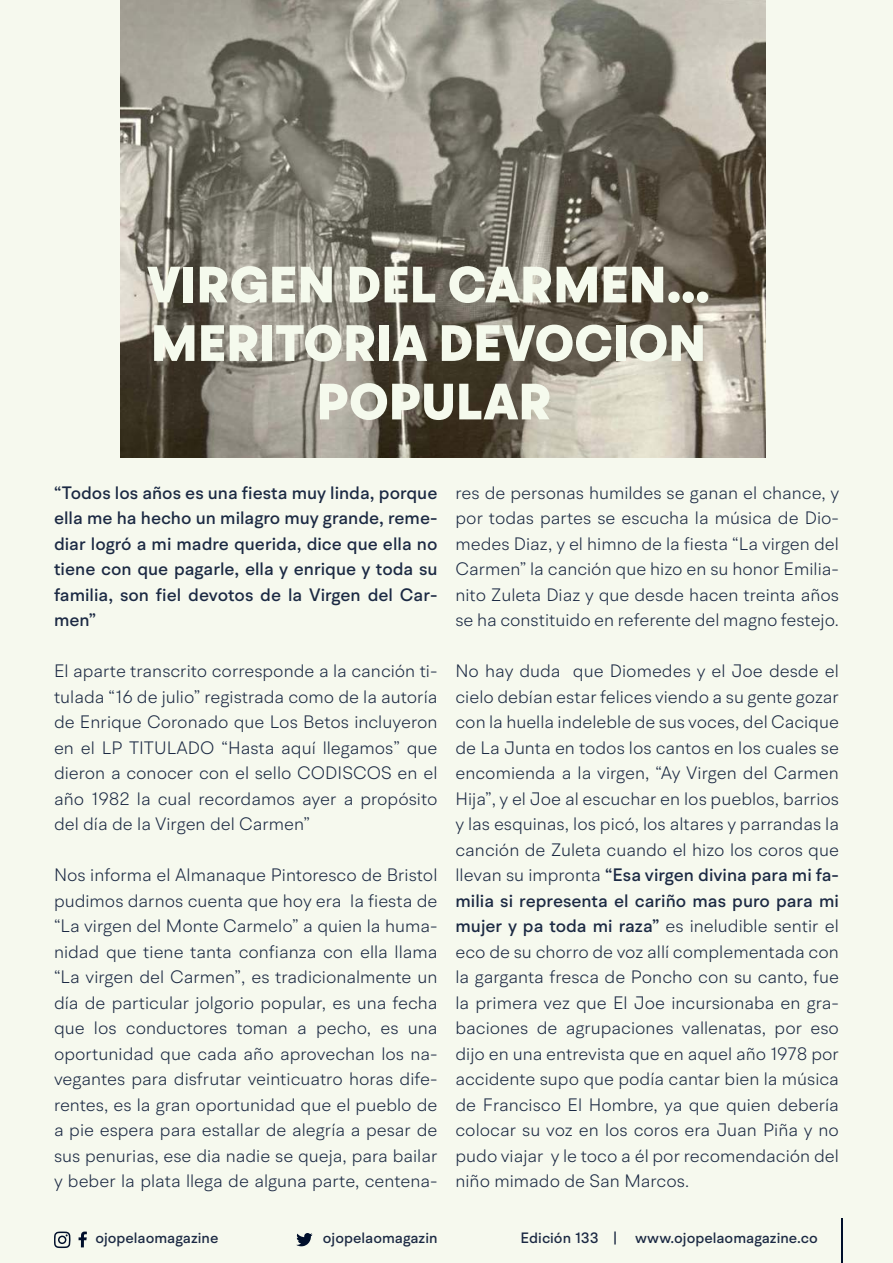
<style>
.page{position:relative;width:893px;height:1263px;background:#f6f9ee}
.page>*{position:absolute;margin:0;border:0;box-sizing:border-box;transform-origin:0 0}
.t1{font:900 51px/58.5px "BR Hendrix";color:#f5faed;text-align:center}
.t2{font:300 18px/25.5px "BR Hendrix";color:#1b2943;text-align:justify}
.t3{font:500 18px/25.5px "BR Hendrix";color:#1b2943;text-align:justify}
.t4{font:500 15px "BR Hendrix";color:#1b2943}
.s1{font-weight:500}
</style>
<div class="page">
<svg style="left:296px;top:1233px;width:17px;height:13px"></svg>
<svg style="left:79px;top:1231px;width:8px;height:16px"></svg>
<svg style="left:54px;top:1231px;width:17px;height:17px"></svg>
<hr style="left:841px;top:1219px;width:1px;height:44px;background:#000f2b">
<img style="left:120px;top:0;width:645px;height:458px">
<h1 class="t1" style="left:147px;top:257px;width:564px">VIRGEN DEL CARMEN…<br>MERITORIA DEVOCION<br>POPULAR</h1>
<p class="t3" style="left:54px;top:480px;width:385px">“Todos los años es una fiesta muy linda, porque ella me ha hecho un milagro muy grande, reme&shy;diar logró a mi madre querida, dice que ella no tiene con que pagarle, ella y enrique y toda su familia, son fiel devotos de la Virgen del Car&shy;men”</p>
<p class="t2" style="left:54px;top:658px;width:385px">El aparte transcrito corresponde a la canción ti&shy;tulada “16 de julio” registrada como de la autoría de Enrique Coronado que Los Betos incluyeron en el LP TITULADO “Hasta aquí llegamos” que dieron a conocer con el sello CODISCOS en el año 1982 la cual recordamos ayer a propósito del día de la Virgen del Carmen”</p>
<p class="t2" style="left:54px;top:862px;width:385px">Nos informa el Almanaque Pintoresco de Bristol pudimos darnos cuenta que hoy era la fiesta de “La virgen del Monte Carmelo” a quien la huma&shy;nidad que tiene tanta confianza con ella llama “La virgen del Carmen”, es tradicionalmente un día de particular jolgorio popular, es una fecha que los conductores toman a pecho, es una oportunidad que cada año aprovechan los na&shy;vegantes para disfrutar veinticuatro horas dife&shy;rentes, es la gran oportunidad que el pueblo de a pie espera para estallar de alegría a pesar de sus penurias, ese dia nadie se queja, para bailar y beber la plata llega de alguna parte, centena-</p>
<p class="t2" style="left:455px;top:479px;width:385px">res de personas humildes se ganan el chance, y por todas partes se escucha la música de Dio&shy;medes Diaz, y el himno de la fiesta “La virgen del Carmen” la canción que hizo en su honor Emilia&shy;nito Zuleta Diaz y que desde hacen treinta años se ha constituido en referente del magno festejo.</p>
<p class="t2" style="left:455px;top:658px;width:385px">No hay duda que Diomedes y el Joe desde el cielo debían estar felices viendo a su gente gozar con la huella indeleble de sus voces, del Cacique de La Junta en todos los cantos en los cuales se encomienda a la virgen, “Ay Virgen del Carmen Hija”, y el Joe al escuchar en los pueblos, barrios y las esquinas, los picó, los altares y parrandas la canción de Zuleta cuando el hizo los coros que llevan su impronta <span class="s1">“Esa virgen divina para mi fa&shy;milia si representa el cariño mas puro para mi mujer y pa toda mi raza”</span> es ineludible sentir el eco de su chorro de voz allí complementada con la garganta fresca de Poncho con su canto, fue la primera vez que El Joe incursionaba en gra&shy;baciones de agrupaciones vallenatas, por eso dijo en una entrevista que en aquel año 1978 por accidente supo que podía cantar bien la música de Francisco El Hombre, ya que quien debería colocar su voz en los coros era Juan Piña y no pudo viajar y le toco a él por recomendación del niño mimado de San Marcos.</p>
<p class="t4" style="left:95px;top:1229px;width:125px">ojopelaomagazine</p>
<p class="t4" style="left:323px;top:1229px;width:116px">ojopelaomagazin</p>
<p class="t4" style="left:521px;top:1229px;width:299px">Edición 133 | www.ojopelaomagazine.co</p>
</div>
